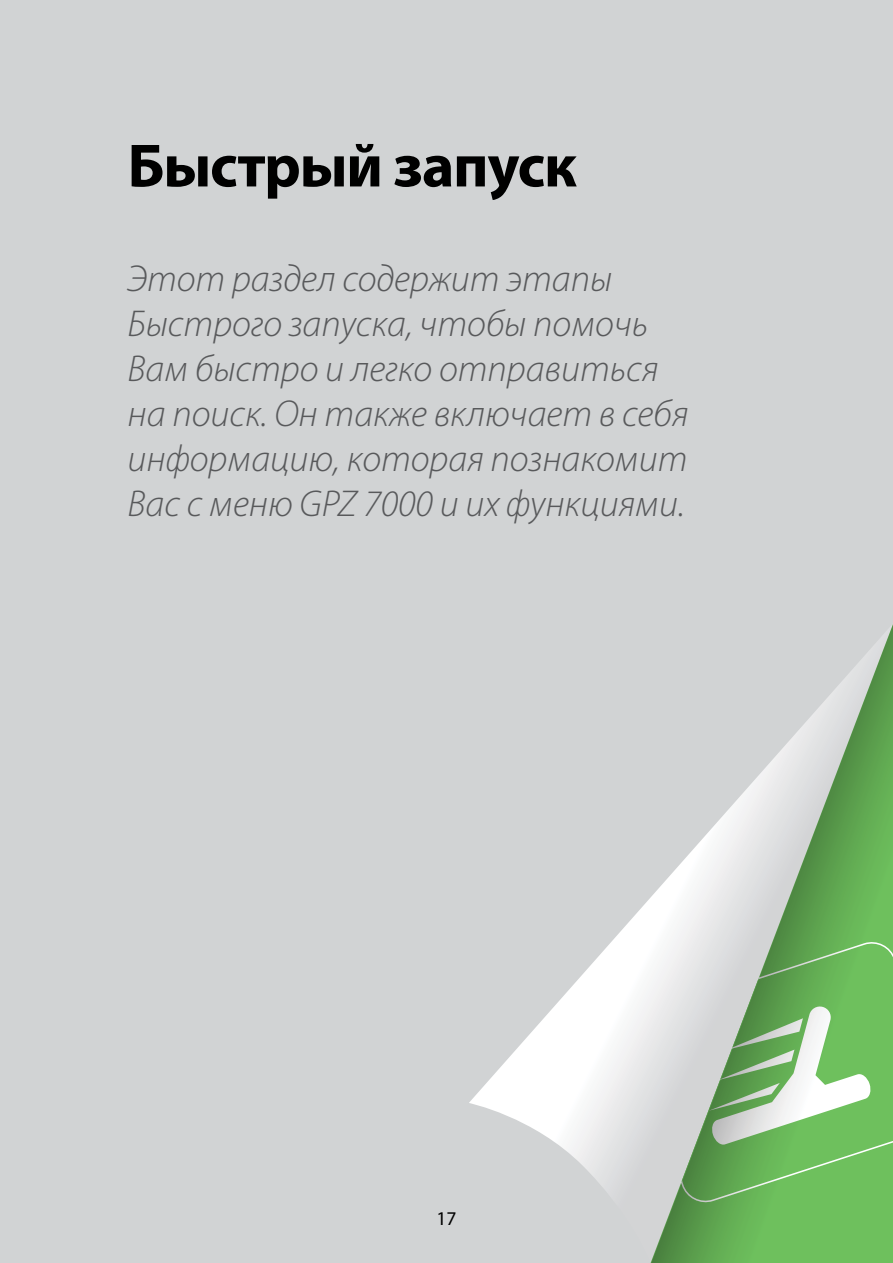
<style>
.page{position:relative;width:893px;height:1263px;background:#d1d3d4}
.page>*{position:absolute;margin:0;border:0;box-sizing:border-box;transform-origin:0 0}
.t1{font:700 61.5px "Myriad Pro";letter-spacing:-.02em;color:#000}
.t2{font:italic 300 37.5px/45px "Myriad Pro";color:#58595b}
.t3{font:19.5px "Myriad Pro";color:#000}
</style>
<div class="page">
<svg style="left:469px;top:897px;width:182px;height:366px"></svg>
<svg style="left:651px;top:624px;width:242px;height:639px"></svg>
<svg style="left:651px;top:939px;width:242px;height:266px"></svg>
<svg style="left:708px;top:1005px;width:164px;height:141px"></svg>
<h1 class="t1" style="left:128px;top:126px;width:451px">Быстрый запуск</h1>
<p class="t2" style="left:128px;top:256px;width:562px">Этот раздел содержит этапы<br>Быстрого запуска, чтобы помочь<br>Вам быстро и легко отправиться на поиск. Он также включает в себя информацию, которая познакомит<br>Вас с меню GPZ 7000 и их функциями.</p>
<p class="t3" style="left:436px;top:1206px;width:22px">17</p>
</div>
